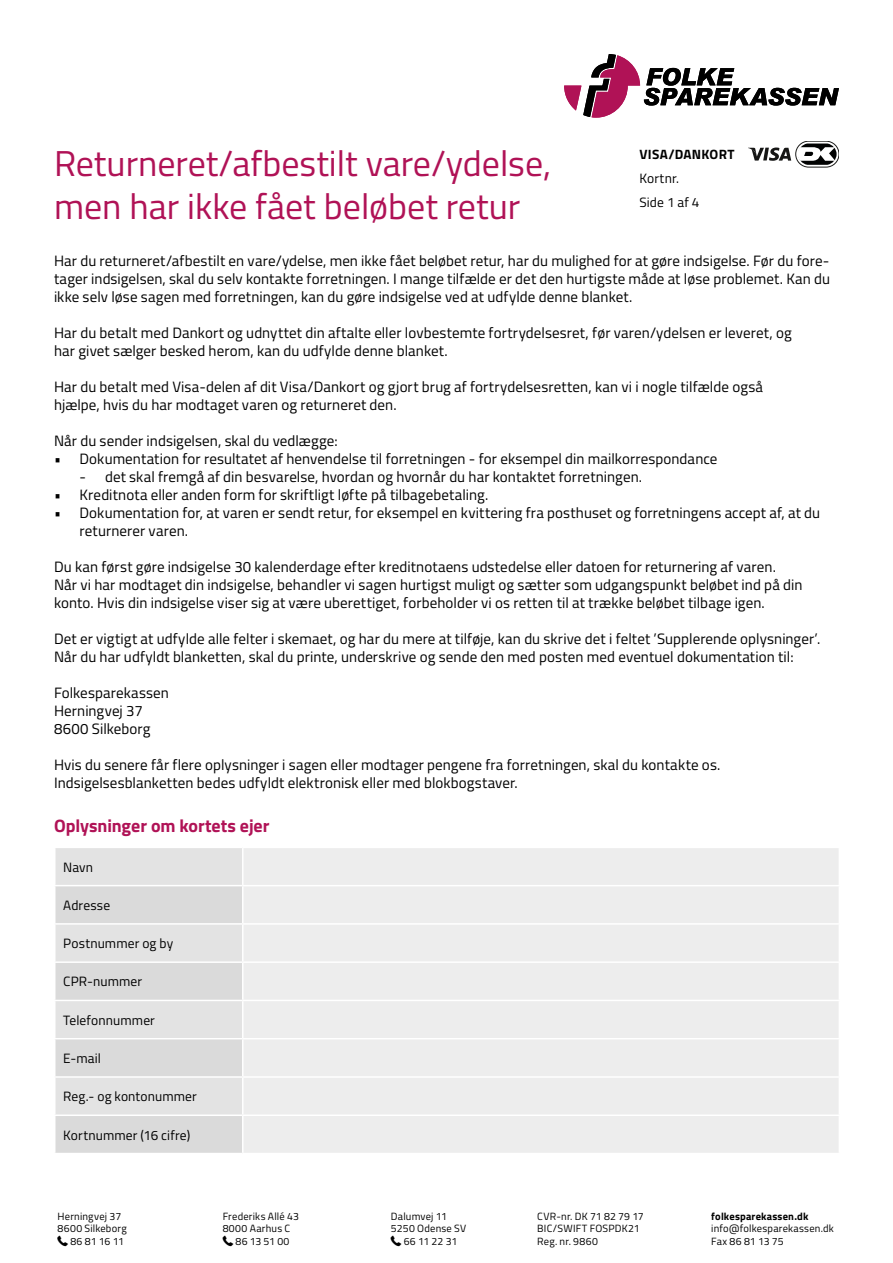
<style>
.page{position:relative;width:893px;height:1263px;background:#fff}
.page>*{position:absolute;margin:0;border:0;box-sizing:border-box;transform-origin:0 0}
.t1{font:36px "Titillium";color:#b01256}
.Introtekst{font:700 18px "Titillium";letter-spacing:-.005em;color:#b01256}
.Brødtekst{font:15px/18px "Titillium";letter-spacing:.005em;color:#000;text-align:justify}
.Tabeltekst{font:13.5px "Titillium";letter-spacing:.01em;color:#000}
.Brødtekst-2{font:13.5px "Titillium";letter-spacing:.01em;color:#000}
.Brødtekst-3{font:700 13.5px "Titillium";letter-spacing:.02em;color:#000}
.t2{font:10.5px/12.6px "Titillium";letter-spacing:.02em;color:#000}
.t3{font:700 10.5px "Titillium";letter-spacing:.02em;color:#000}
</style>
<div class="page">
<svg style="left:748px;top:148px;width:43px;height:13px"></svg>
<svg style="left:796px;top:141px;width:43px;height:26px"></svg>
<div style="left:796px;top:141px;width:43px;height:26px;border:1px solid #1d1d1b;border-radius:13px"></div>
<svg style="left:797px;top:144px;width:40px;height:21px"></svg>
<div style="left:56px;top:848px;width:186px;height:37px;background:#e3e3e3"></div>
<div style="left:244px;top:848px;width:595px;height:305px;background:#ededed"></div>
<svg style="left:56px;top:886px;width:186px;height:267px;background:#dedede"></svg>
<hr style="left:243px;top:885px;width:597px;height:1px;background:#fff">
<hr style="left:54px;top:923px;width:189px;height:2px;background:#fff">
<hr style="left:243px;top:923px;width:597px;height:2px;background:#fff">
<hr style="left:54px;top:961px;width:189px;height:2px;background:#fff">
<hr style="left:243px;top:961px;width:597px;height:2px;background:#fff">
<hr style="left:54px;top:1000px;width:189px;height:1px;background:#fff">
<hr style="left:243px;top:1000px;width:597px;height:1px;background:#fff">
<hr style="left:54px;top:1038px;width:189px;height:1px;background:#fff">
<hr style="left:243px;top:1038px;width:597px;height:1px;background:#fff">
<hr style="left:54px;top:1076px;width:189px;height:2px;background:#fff">
<hr style="left:243px;top:1076px;width:597px;height:2px;background:#fff">
<hr style="left:54px;top:1114px;width:189px;height:2px;background:#fff">
<hr style="left:243px;top:1114px;width:597px;height:2px;background:#fff">
<svg style="left:564px;top:54px;width:275px;height:64px"></svg>
<p class="Brødtekst-3" style="left:639px;top:144px;width:97px">VISA/DANKORT</p>
<p class="Brødtekst-2" style="left:639px;top:168px;width:41px">Kortnr.</p>
<p class="Brødtekst-2" style="left:639px;top:192px;width:61px">Side 1 af 4</p>
<p class="t1" style="left:54px;top:137px;width:499px">Returneret/afbestilt vare/ydelse,</p>
<p class="t1" style="left:54px;top:180px;width:468px">men har ikke fået beløbet retur</p>
<p class="Brødtekst" style="left:54px;top:251px;width:778px">Har du returneret/afbestilt en vare/ydelse, men ikke fået beløbet retur, har du mulighed for at gøre indsigelse. Før du fore&shy;tager indsigelsen, skal du selv kontakte forretningen. I mange tilfælde er det den hurtigste måde at løse problemet. Kan du ikke selv løse sagen med forretningen, kan du gøre indsigelse ved at udfylde denne blanket.</p>
<p class="Brødtekst" style="left:54px;top:323px;width:739px">Har du betalt med Dankort og udnyttet din aftalte eller lovbestemte fortrydelsesret, før varen/ydelsen er leveret, og</p>
<p class="Brødtekst" style="left:54px;top:341px;width:395px">har givet sælger besked herom, kan du udfylde denne blanket.</p>
<p class="Brødtekst" style="left:54px;top:377px;width:711px">Har du betalt med Visa-delen af dit Visa/Dankort og gjort brug af fortrydelsesretten, kan vi i nogle tilfælde også</p>
<p class="Brødtekst" style="left:54px;top:395px;width:344px">hjælpe, hvis du har modtaget varen og returneret den.</p>
<p class="Brødtekst" style="left:54px;top:431px;width:285px">Når du sender indsigelsen, skal du vedlægge:</p>
<p class="Brødtekst" style="left:54px;top:449px;width:665px">• Dokumentation for resultatet af henvendelse til forretningen - for eksempel din mailkorrespondance</p>
<p class="Brødtekst" style="left:80px;top:467px;width:564px">- det skal fremgå af din besvarelse, hvordan og hvornår du har kontaktet forretningen.</p>
<p class="Brødtekst" style="left:54px;top:485px;width:436px">• Kreditnota eller anden form for skriftligt løfte på tilbagebetaling.</p>
<p class="Brødtekst" style="left:80px;top:503px;width:742px;text-indent:-26px">• Dokumentation for, at varen er sendt retur, for eksempel en kvittering fra posthuset og forretningens accept af, at du returnerer varen.</p>
<p class="Brødtekst" style="left:54px;top:557px;width:723px">Du kan først gøre indsigelse 30 kalenderdage efter kreditnotaens udstedelse eller datoen for returnering af varen.</p>
<p class="Brødtekst" style="left:54px;top:575px;width:750px">Når vi har modtaget din indsigelse, behandler vi sagen hurtigst muligt og sætter som udgangspunkt beløbet ind på din</p>
<p class="Brødtekst" style="left:54px;top:593px;width:712px">konto. Hvis din indsigelse viser sig at være uberettiget, forbeholder vi os retten til at trække beløbet tilbage igen.</p>
<p class="Brødtekst" style="left:54px;top:629px;width:768px">Det er vigtigt at udfylde alle felter i skemaet, og har du mere at tilføje, kan du skrive det i feltet ’Supplerende oplysninger’.</p>
<p class="Brødtekst" style="left:54px;top:647px;width:741px">Når du har udfyldt blanketten, skal du printe, underskrive og sende den med posten med eventuel dokumentation til:</p>
<p class="Brødtekst" style="left:54px;top:683px;width:116px">Folkesparekassen</p>
<p class="Brødtekst" style="left:54px;top:701px;width:90px">Herningvej 37</p>
<p class="Brødtekst" style="left:54px;top:719px;width:98px">8600 Silkeborg</p>
<p class="Brødtekst" style="left:54px;top:755px;width:668px">Hvis du senere får flere oplysninger i sagen eller modtager pengene fra forretningen, skal du kontakte os.</p>
<p class="Brødtekst" style="left:54px;top:773px;width:465px">Indsigelsesblanketten bedes udfyldt elektronisk eller med blokbogstaver.</p>
<p class="Introtekst" style="left:54px;top:812px;width:217px">Oplysninger om kortets ejer</p>
<p class="Tabeltekst" style="left:63px;top:857px;width:31px">Navn</p>
<p class="Tabeltekst" style="left:63px;top:895px;width:48px">Adresse</p>
<p class="Tabeltekst" style="left:63px;top:933px;width:111px">Postnummer og by</p>
<p class="Tabeltekst" style="left:63px;top:972px;width:80px">CPR-nummer</p>
<p class="Tabeltekst" style="left:63px;top:1010px;width:93px">Telefonnummer</p>
<p class="Tabeltekst" style="left:63px;top:1048px;width:39px">E-mail</p>
<p class="Tabeltekst" style="left:63px;top:1086px;width:135px">Reg.- og kontonummer</p>
<p class="Tabeltekst" style="left:63px;top:1125px;width:129px">Kortnummer (16 cifre)</p>
<p class="t2" style="left:58px;top:1209px;width:65px">Herningvej 37</p>
<p class="t2" style="left:58px;top:1222px;width:71px">8600 Silkeborg</p>
<p class="t2" style="left:70px;top:1234px;width:55px">86 81 16 11</p>
<p class="t2" style="left:223px;top:1209px;width:78px">Frederiks Allé 43</p>
<p class="t2" style="left:223px;top:1222px;width:69px">8000 Aarhus C</p>
<p class="t2" style="left:235px;top:1234px;width:56px">86 13 51 00</p>
<p class="t2" style="left:391px;top:1209px;width:58px">Dalumvej 11</p>
<p class="t2" style="left:391px;top:1222px;width:77px">5250 Odense SV</p>
<p class="t2" style="left:404px;top:1234px;width:55px">66 11 22 31</p>
<p class="t2" style="left:537px;top:1209px;width:108px">CVR-nr. DK 71 82 79 17<br>BIC/SWIFT FOSPDK21<br>Reg. nr. 9860</p>
<p class="t3" style="left:711px;top:1208px;width:99px">folkesparekassen.dk</p>
<p class="t2" style="left:711px;top:1222px;width:124px">info@folkesparekassen.dk</p>
<p class="t2" style="left:711px;top:1234px;width:74px">Fax 86 81 13 75</p>
</div>
